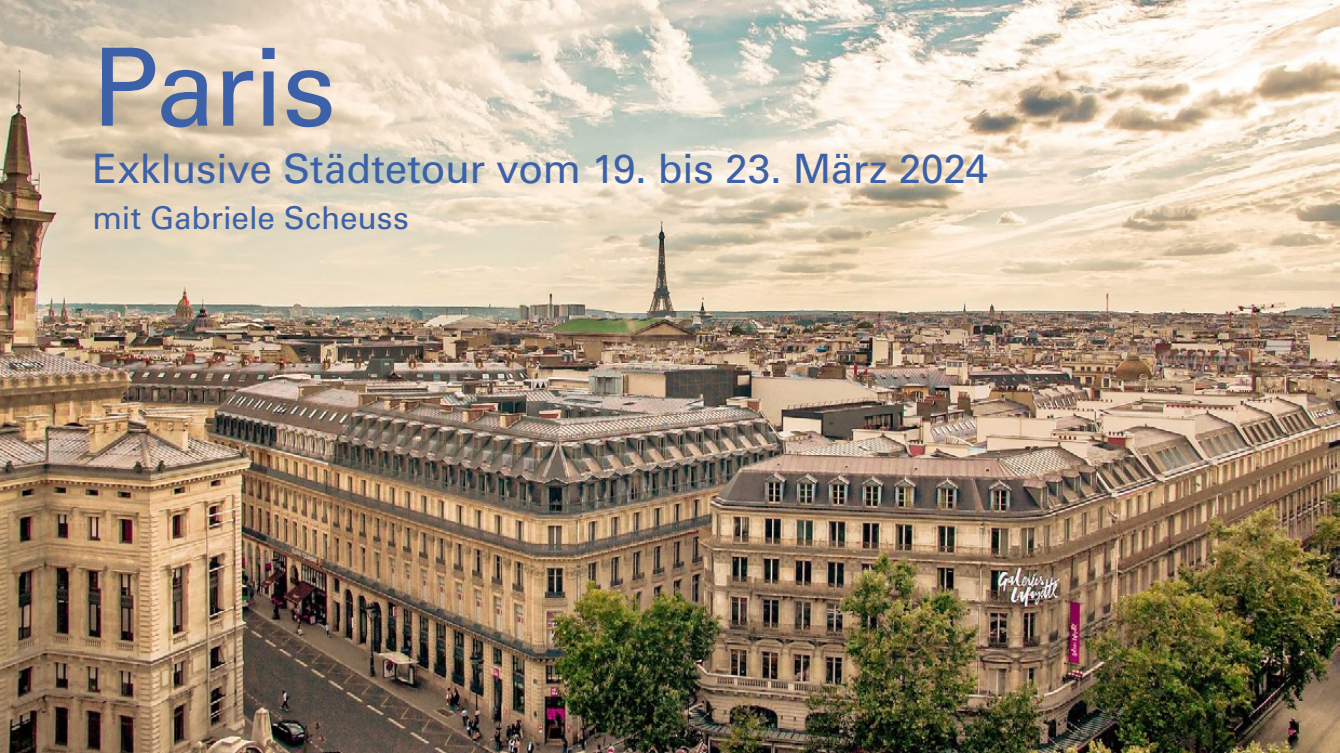
<style>
.page{position:relative;width:1340px;height:753px;background:#fff}
.page>*{position:absolute;margin:0;border:0;box-sizing:border-box;transform-origin:0 0}
.t1{font:108px "Univers";letter-spacing:-.02em;color:#3c61a8}
.t2{font:40.5px "Univers";letter-spacing:-.005em;color:#3c61a8}
.t3{font:31.5px "Univers";color:#3c61a8}
</style>
<div class="page">
<img style="left:0;top:0;width:1339px;height:753px">
<h1 class="t1" style="left:92px;top:23px;width:245px">Paris</h1>
<p class="t2" style="left:92px;top:144px;width:896px">Exklusive Städtetour vom 19. bis 23. März 2024</p>
<p class="t3" style="left:92px;top:199px;width:318px">mit Gabriele Scheuss</p>
</div>
